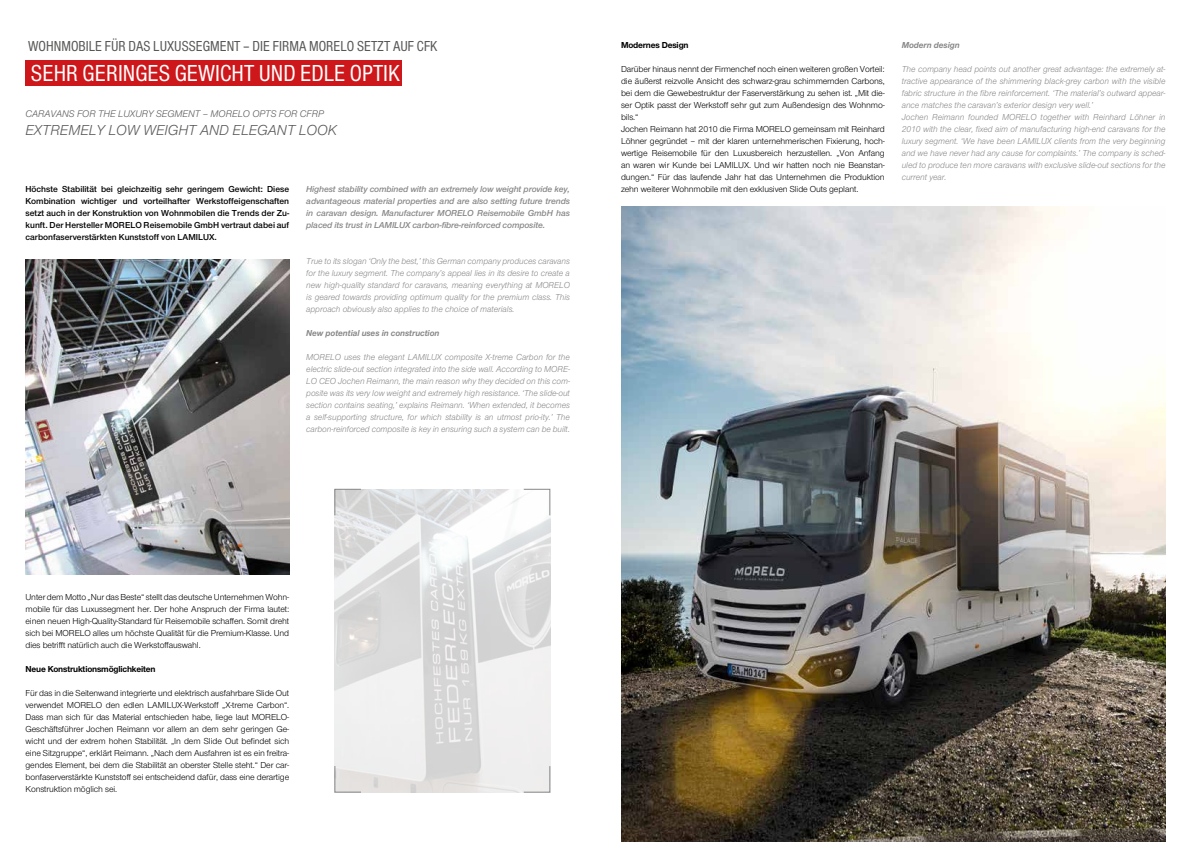
<style>
.page{position:relative;width:1191px;height:842px;background:#fff}
.page>*{position:absolute;margin:0;border:0;box-sizing:border-box;transform-origin:0 0}
.t1{font:condensed 24px "Nimbus Sans T";color:#fff}
.t2{font:condensed 15px "Nimbus Sans T";color:#575756}
.t3{font:italic 15px "Nimbus Sans Novus T";color:#575756}
.t4{font:italic 10px "Nimbus Sans Novus T";color:#575756}
.t5{font:9px/12px "Nimbus Sans Novus T";letter-spacing:-.01em;color:#000;text-align:justify}
.t6{font:italic 9px/12px "Nimbus Sans Novus T";color:#878787;text-align:justify;scale:.96 1}
.t7{font:600 9px/12px "Nimbus Sans Novus T";color:#000;text-align:justify}
.t8{font:italic 600 9px/12px "Nimbus Sans Novus T";letter-spacing:-.01em;color:#878787;text-align:justify}
.t9{font:700 9px "Nimbus Sans Novus T";letter-spacing:-.02em;color:#000}
.t10{font:italic 700 9px "Nimbus Sans Novus T";color:#878787;scale:.96 1}
</style>
<div class="page">
<img style="left:334px;top:489px;width:216px;height:303px">
<div style="left:26px;top:60px;width:376px;height:25px;background:#cd171a"></div>
<img style="left:26px;top:259px;width:263px;height:315px">
<img style="left:621px;top:207px;width:544px;height:635px">
<svg style="left:334px;top:489px;width:27px;height:27px"></svg>
<svg style="left:523px;top:489px;width:27px;height:27px"></svg>
<svg style="left:523px;top:765px;width:27px;height:28px"></svg>
<svg style="left:334px;top:765px;width:27px;height:28px"></svg>
<h2 class="t2" style="left:28px;top:38px;width:411px">WOHNMOBILE FÜR DAS LUXUSSEGMENT – DIE FIRMA MORELO SETZT AUF CFK</h2>
<h1 class="t1" style="left:31px;top:59px;width:371px">SEHR GERINGES GEWICHT UND EDLE OPTIK</h1>
<p class="t4" style="left:26px;top:107px;width:300px">CARAVANS FOR THE LUXURY SEGMENT – MORELO OPTS FOR CFRP</p>
<h2 class="t3" style="left:26px;top:121px;width:313px">EXTREMELY LOW WEIGHT AND ELEGANT LOOK</h2>
<p class="t7" style="left:26px;top:183px;width:265px">Höchste Stabilität bei gleichzeitig sehr geringem Gewicht: Diese Kombination wichtiger und vorteilhafter Werkstoffeigenschaften setzt auch in der Konstruktion von Wohnmobilen die Trends der Zu&shy;kunft. Der Hersteller MORELO Reisemobile GmbH vertraut dabei auf carbonfaserverstärkten Kunststoff von LAMILUX.</p>
<p class="t8" style="left:306px;top:183px;width:265px">Highest stability combined with an extremely low weight provide key, advantageous material properties and are also setting future trends in caravan design. Manufacturer MORELO Reisemobile GmbH has placed its trust in LAMILUX carbon-fibre-reinforced composite.</p>
<p class="t6" style="left:306px;top:255px;width:276px">True to its slogan ‘Only the best,’ this German company produces caravans for the luxury segment. The company’s appeal lies in its desire to create a new high-quality standard for caravans, meaning everything at MORELO is geared towards providing optimum quality for the premium class. This approach obviously also applies to the choice of materials.</p>
<p class="t10" style="left:306px;top:328px;width:140px">New potential uses in construction</p>
<p class="t6" style="left:306px;top:351px;width:276px">MORELO uses the elegant LAMILUX composite X-treme Carbon for the electric slide-out section integrated into the side wall. According to MORE-LO CEO Jochen Reimann, the main reason why they decided on this com&shy;posite was its very low weight and extremely high resistance. ‘The slide-out section contains seating,’ explains Reimann. ‘When extended, it becomes a self-supporting structure, for which stability is an utmost prio-ity.’ The carbon-reinforced composite is key in ensuring such a system can be built.</p>
<p class="t9" style="left:621px;top:40px;width:69px">Modernes Design</p>
<p class="t5" style="left:621px;top:63px;width:265px;text-align:left">Darüber hinaus nennt der Firmenchef noch einen weiteren großen Vorteil: die äußerst reizvolle Ansicht des schwarz-grau schimmernden Carbons, bei dem die Gewebestruktur der Faserverstärkung zu sehen ist. „Mit die&shy;ser Optik passt der Werkstoff sehr gut zum Außendesign des Wohnmo&shy;bils.“<br>Jochen Reimann hat 2010 die Firma MORELO gemeinsam mit Reinhard Löhner gegründet – mit der klaren unternehmerischen Fixierung, hoch&shy;wertige Reisemobile für den Luxusbereich herzustellen. „Von Anfang an waren wir Kunde bei LAMILUX. Und wir hatten noch nie Beanstan&shy;dungen.“ Für das laufende Jahr hat das Unternehmen die Produktion zehn weiterer Wohnmobile mit den exklusiven Slide Outs geplant.</p>
<p class="t10" style="left:901px;top:40px;width:62px">Modern design</p>
<p class="t6" style="left:901px;top:63px;width:276px;text-align:left">The company head points out another great advantage: the extremely at&shy;tractive appearance of the shimmering black-grey carbon with the visible fabric structure in the fibre reinforcement. ‘The material’s outward appear&shy;ance matches the caravan’s exterior design very well.’<br>Jochen Reimann founded MORELO together with Reinhard Löhner in 2010 with the clear, fixed aim of manufacturing high-end caravans for the luxury segment. ‘We have been LAMILUX clients from the very beginning and we have never had any cause for complaints.’ The company is sched&shy;uled to produce ten more caravans with exclusive slide-out sections for the current year.</p>
<p class="t5" style="left:26px;top:591px;width:265px">Unter dem Motto „Nur das Beste“ stellt das deutsche Unternehmen Wohn&shy;mobile für das Luxussegment her. Der hohe Anspruch der Firma lautet: einen neuen High-Quality-Standard für Reisemobile schaffen. Somit dreht sich bei MORELO alles um höchste Qualität für die Premium-Klasse. Und dies betrifft natürlich auch die Werkstoffauswahl.</p>
<p class="t9" style="left:26px;top:664px;width:131px">Neue Konstruktionsmöglichkeiten</p>
<p class="t5" style="left:26px;top:687px;width:265px">Für das in die Seitenwand integrierte und elektrisch ausfahrbare Slide Out verwendet MORELO den edlen LAMILUX-Werkstoff „X-treme Carbon“.<br>Dass man sich für das Material entschieden habe, liege laut MORELO-Geschäftsführer Jochen Reimann vor allem an dem sehr geringen Ge&shy;wicht und der extrem hohen Stabilität. „In dem Slide Out befindet sich eine Sitzgruppe“, erklärt Reimann. „Nach dem Ausfahren ist es ein freitra&shy;gendes Element, bei dem die Stabilität an oberster Stelle steht.“ Der car&shy;bonfaserverstärkte Kunststoff sei entscheidend dafür, dass eine derartige Konstruktion möglich sei.</p>
</div>
